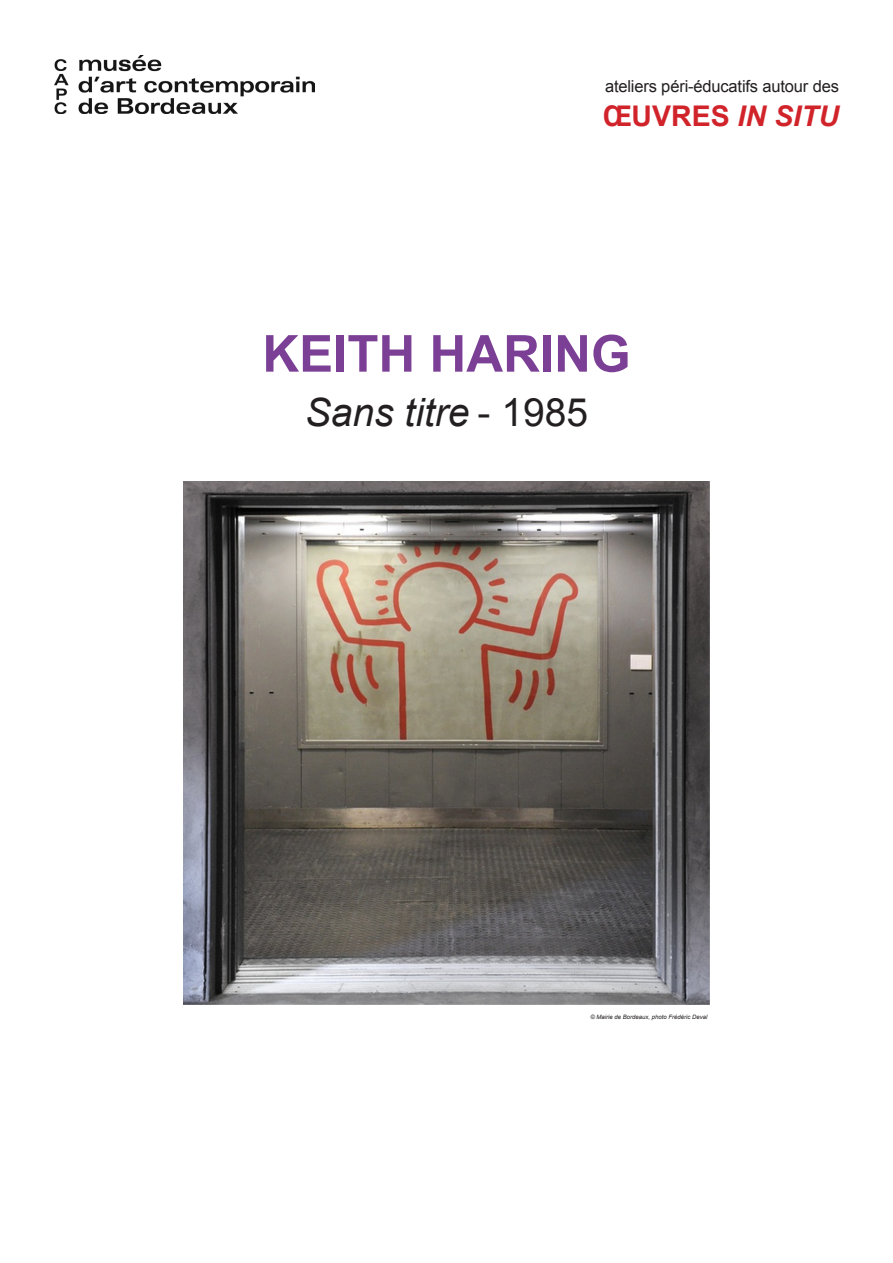
<style>
.page{position:relative;width:893px;height:1263px;background:#fff}
.page>*{position:absolute;margin:0;border:0;box-sizing:border-box;transform-origin:0 0}
.t1{font:700 51px "Arial";color:#7b4096}
.t2{font:italic 39px "Arial";color:#231f20}
.t3{font:700 28.5px "Arial";color:#d1232a}
.t4{font:16.5px "Arial";letter-spacing:-.01em;color:#231f20}
.t5{font:italic 6px "Arial";color:#231f20}
.s1{font-style:italic}
.s2{font-style:normal}
</style>
<div class="page">
<img style="left:55px;top:56px;width:259px;height:58px">
<img style="left:184px;top:482px;width:525px;height:522px">
<p class="t4" style="left:605px;top:76px;width:235px">ateliers péri-éducatifs autour des</p>
<p class="t3" style="left:603px;top:98px;width:237px">ŒUVRES <span class="s1">IN SITU</span></p>
<p class="t1" style="left:262px;top:320px;width:370px">KEITH HARING</p>
<p class="t2" style="left:305px;top:387px;width:285px">Sans titre <span class="s2">- 1985</span></p>
<p class="t5" style="left:590px;top:1013px;width:119px">© Mairie de Bordeaux, photo Frédéric Deval</p>
</div>
